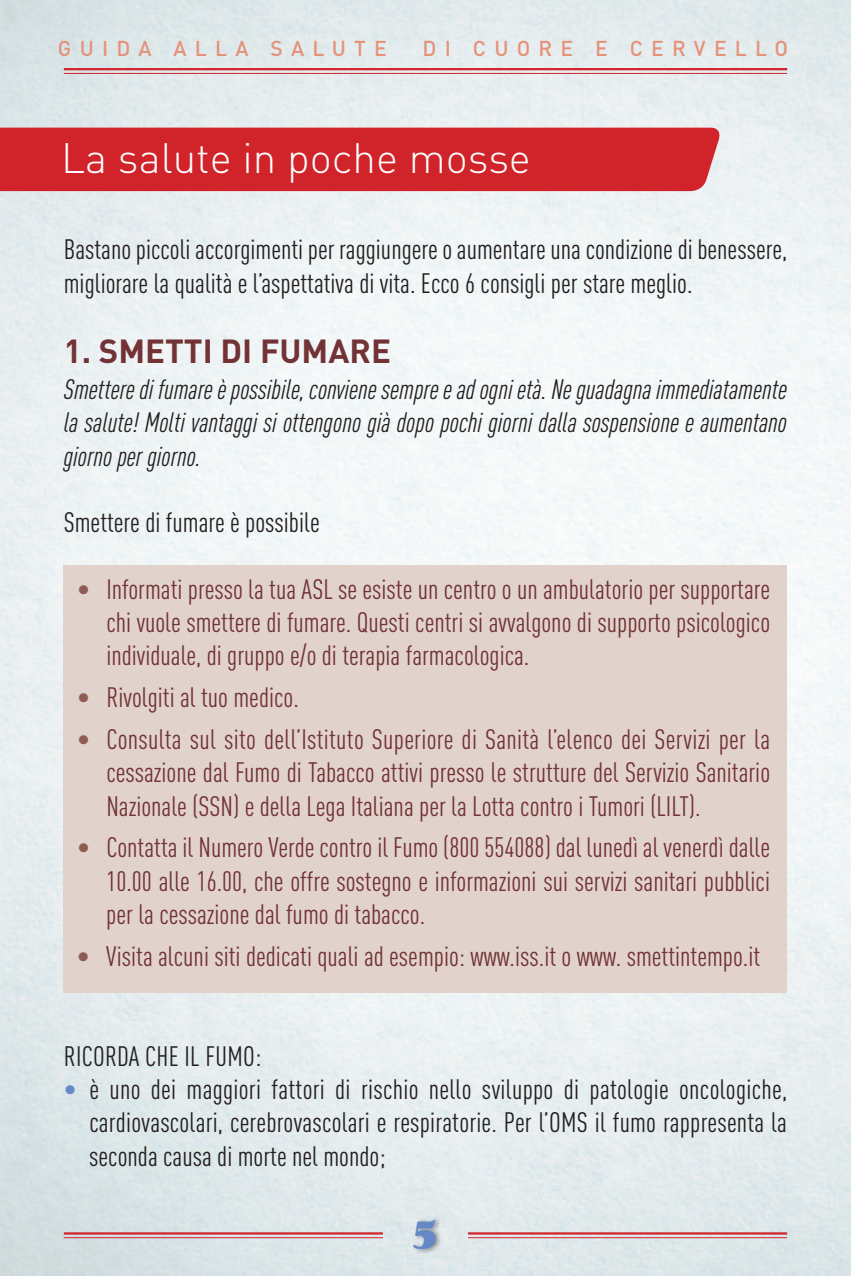
<style>
.page{position:relative;width:851px;height:1276px;background:#fff}
.page>*{position:absolute;margin:0;border:0;box-sizing:border-box;transform-origin:0 0}
.t1{font:300 42px "DIN Pro";color:#fff}
.t2{font:36px "Goudy Stout";color:#6489c6}
.t3{font:700 33px "DIN Pro";color:#723236}
.t4{font:condensed 27.6px/33.3px "DIN Pro";color:#723236;text-align:justify}
.t5{font:condensed 27.6px/33.3px "DIN Pro";color:#231f20}
.t6{font:italic condensed 27.6px/33.3px "DIN Pro";color:#231f20;text-align:justify}
.t7{font:500 21.3px "DIN Pro";letter-spacing:.39em;color:#e59279}
.s1{font-weight:700;font-stretch:normal;color:#8f5c53}
.s2{color:#6489c6}
</style>
<div class="page">
<div style="left:64px;top:565px;width:723px;height:427px;background:#e1d3cc"></div>
<hr style="left:64px;top:68px;width:723px;height:2px;background:#d1232a">
<hr style="left:64px;top:73px;width:723px;height:1px;background:#d1232a">
<img style="left:34px;top:1202px;width:789px;height:74px">
<hr style="left:64px;top:1232px;width:319px;height:2px;background:#d1232a">
<hr style="left:64px;top:1237px;width:319px;height:1px;background:#d1232a">
<hr style="left:468px;top:1232px;width:319px;height:2px;background:#d1232a">
<hr style="left:468px;top:1237px;width:319px;height:1px;background:#d1232a">
<div style="left:0;top:128px;width:719px;height:63px;background:#d1232a"></div>
<p class="t7" style="left:58px;top:41px;width:330px">GUIDA ALLA SALUTE</p>
<p class="t7" style="left:422px;top:41px;width:367px">DI CUORE E CERVELLO</p>
<h1 class="t1" style="left:61px;top:143px;width:471px">La salute in poche mosse</h1>
<p class="t5" style="left:64px;top:236px;width:724px">Bastano piccoli accorgimenti per raggiungere o aumentare una condizione di benessere, migliorare la qualità e l’aspettativa di vita. Ecco 6 consigli per stare meglio.</p>
<p class="t3" style="left:64px;top:340px;width:328px">1. SMETTI DI FUMARE</p>
<p class="t6" style="left:64px;top:375px;width:724px">Smettere di fumare è possibile, conviene sempre e ad ogni età. Ne guadagna immediatamente la salute! Molti vantaggi si ottengono già dopo pochi giorni dalla sospensione e aumentano giorno per giorno.</p>
<p class="t5" style="left:64px;top:508px;width:257px">Smettere di fumare è possibile</p>
<p class="t4" style="left:106px;top:575px;width:665px;text-indent:-30px"><span class="s1">•</span> Informati presso la tua ASL se esiste un centro o un ambulatorio per supportare chi vuole smettere di fumare. Questi centri si avvalgono di supporto psicologico individuale, di gruppo e/o di terapia farmacologica.</p>
<p class="t4" style="left:77px;top:683px;width:224px"><span class="s1">•</span> Rivolgiti al tuo medico.</p>
<p class="t4" style="left:106px;top:725px;width:665px;text-indent:-30px"><span class="s1">•</span> Consulta sul sito dell’Istituto Superiore di Sanità l’elenco dei Servizi per la cessazione dal Fumo di Tabacco attivi presso le strutture del Servizio Sanitario Nazionale (SSN) e della Lega Italiana per la Lotta contro i Tumori (LILT).</p>
<p class="t4" style="left:106px;top:834px;width:665px;text-indent:-30px"><span class="s1">•</span> Contatta il Numero Verde contro il Fumo (800 554088) dal lunedì al venerdì dalle 10.00 alle 16.00, che offre sostegno e informazioni sui servizi sanitari pubblici per la cessazione dal fumo di tabacco.</p>
<p class="t4" style="left:77px;top:942px;width:685px"><span class="s1">•</span> Visita alcuni siti dedicati quali ad esempio: www.iss.it o www. smettintempo.it</p>
<p class="t5" style="left:64px;top:1042px;width:199px">RICORDA CHE IL FUMO:</p>
<p class="t5" style="left:89px;top:1075px;width:699px;text-align:justify;text-indent:-25px"><span class="s2">•</span> è uno dei maggiori fattori di rischio nello sviluppo di patologie oncologiche, cardiovascolari, cerebrovascolari e respiratorie. Per l’OMS il fumo rappresenta la seconda causa di morte nel mondo;</p>
<h2 class="t2" style="left:410px;top:1210px;width:31px">5</h2>
</div>
